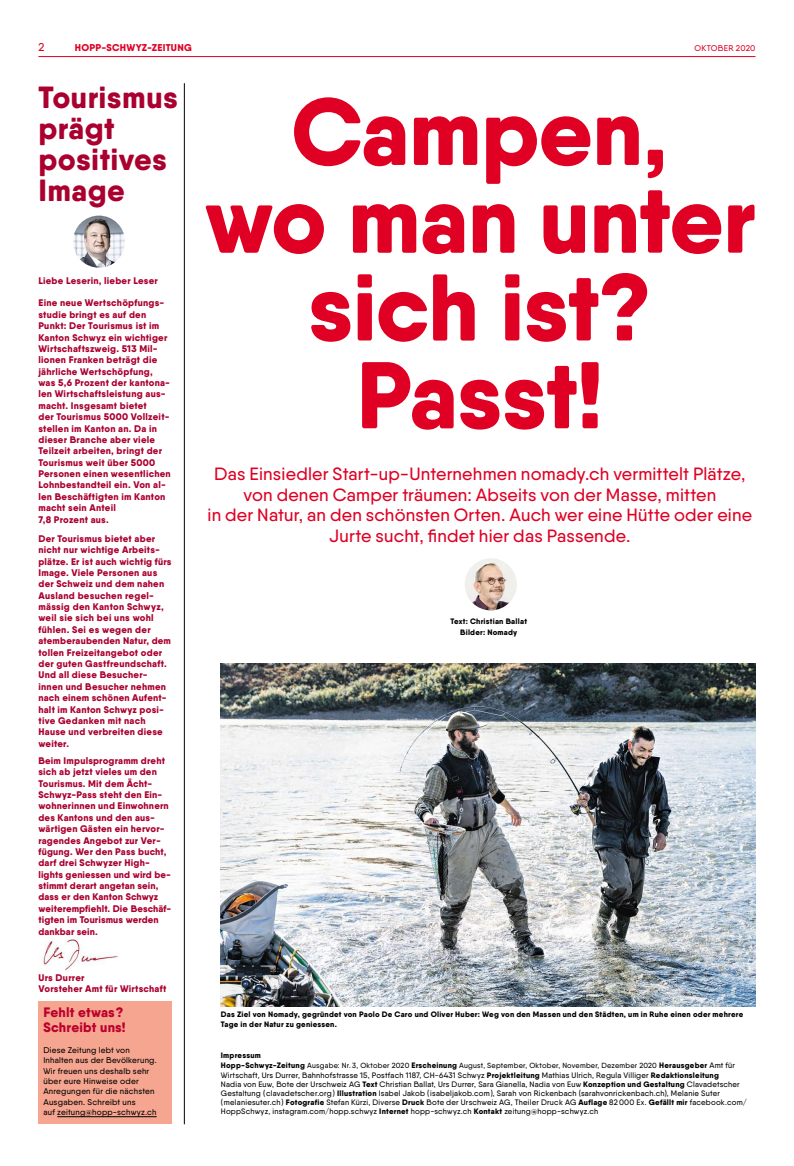
<style>
.page{position:relative;width:794px;height:1166px;background:#fff}
.page>*{position:absolute;margin:0;border:0;box-sizing:border-box;transform-origin:0 0}
.t1{font:800 94.5px/87.8px "Qanelas Soft";letter-spacing:-.01em;color:#df0024;text-align:center}
.t2{font:800 30.62px/31px "Qanelas Soft";letter-spacing:.01em;color:#aa002f}
.t3{font:500 17.76px/20.7px "Qanelas";letter-spacing:.01em;color:#df0024;text-align:center}
.t4{font:800 13.65px/15.5px "Qanelas Soft";letter-spacing:.015em;color:#bc002c}
.t5{font:500 11.38px "Qanelas";color:#df0024}
.t6{font:800 9.89px "Qanelas Soft";letter-spacing:.025em;color:#df0024}
.t7{font:800 9.62px/11.4px "Qanelas Soft";letter-spacing:.02em;color:#aa002f}
.t8{font:500 8.31px/10.3px "Qanelas";letter-spacing:.025em;color:#000}
.t9{font:500 8.31px "Qanelas";letter-spacing:.03em;color:#df0024}
.t10{font:500 7.88px/9.1px "Qanelas";letter-spacing:.025em;color:#000}
.t11{font:800 7.88px/10.3px "Qanelas Soft";letter-spacing:.025em;color:#000;text-align:center}
.t12{font:500 7.44px "Qanelas";letter-spacing:.03em;color:#000}
.s1{font-family:"Qanelas Soft";font-weight:800;font-size:7.88px}
.s2{font-size:7.88px}
.s3{font-family:"Qanelas Soft";font-weight:800}
</style>
<div class="page">
<hr style="left:38px;top:56px;width:717px;height:1px;background:#df0024">
<div style="left:38px;top:1001px;width:134px;height:123px;background:#f5a590"></div>
<hr style="left:57px;top:1116px;width:100px;height:1px;background:#000">
<hr style="left:184px;top:83px;width:1px;height:1041px;background:#000">
<img style="left:465px;top:558px;width:52px;height:52px;border-radius:50%">
<img style="left:41px;top:940px;width:78px;height:31px">
<img style="left:73px;top:216px;width:52px;height:52px;border-radius:50%">
<img style="left:221px;top:663px;width:534px;height:344px">
<p class="t5" style="left:38px;top:41px;width:8px">2</p>
<p class="t6" style="left:75px;top:42px;width:118px">HOPP-SCHWYZ-ZEITUNG</p>
<p class="t9" style="left:694px;top:44px;width:62px">OKTOBER 2020</p>
<h2 class="t2" style="left:38px;top:82px;width:141px">Tourismus prägt positives<br>Image</h2>
<h1 class="t1" style="left:204px;top:88px;width:553px">Campen,<br>wo man unter sich ist?<br>Passt!</h1>
<h3 class="t3" style="left:208px;top:463px;width:546px">Das Einsiedler Start-up-Unternehmen nomady.ch vermittelt Plätze, von denen Camper träumen: Abseits von der Masse, mitten<br>in der Natur, an den schönsten Orten. Auch wer eine Hütte oder eine Jurte sucht, findet hier das Passende.</h3>
<p class="t7" style="left:38px;top:275px;width:121px">Liebe Leserin, lieber Leser</p>
<p class="t7" style="left:38px;top:297px;width:134px">Eine neue Wertschöpfungs&shy;studie bringt es auf den<br>Punkt: Der Tourismus ist im<br>Kanton Schwyz ein wichtiger<br>Wirtschaftszweig. 513 Mil&shy;lionen Franken beträgt die jährliche Wertschöpfung, was 5,6 Prozent der kantona&shy;len Wirtschaftsleistung aus&shy;macht. Insgesamt bietet<br>der Tourismus 5000 Vollzeit&shy;stellen im Kanton an. Da in dieser Branche aber viele<br>Teilzeit arbeiten, bringt der<br>Tourismus weit über 5000<br>Personen einen wesentlichen<br>Lohnbestandteil ein. Von al&shy;len Beschäftigten im Kanton macht sein Anteil<br>7,8 Prozent aus.</p>
<p class="t7" style="left:38px;top:533px;width:135px">Der Tourismus bietet aber nicht nur wichtige Arbeits&shy;plätze. Er ist auch wichtig fürs<br>Image. Viele Personen aus der Schweiz und dem nahen<br>Ausland besuchen regel&shy;mässig den Kanton Schwyz, weil sie sich bei uns wohl fühlen. Sei es wegen der atemberaubenden Natur, dem tollen Freizeitangebot oder der guten Gastfreundschaft.<br>Und all diese Besucher&shy;innen und Besucher nehmen nach einem schönen Aufent&shy;halt im Kanton Schwyz posi&shy;tive Gedanken mit nach<br>Hause und verbreiten diese weiter.</p>
<p class="t7" style="left:38px;top:755px;width:134px">Beim Impulsprogramm dreht sich ab jetzt vieles um den<br>Tourismus. Mit dem Ächt-<br>Schwyz-Pass steht den Ein&shy;wohnerinnen und Einwohnern des Kantons und den aus&shy;wärtigen Gästen ein hervor&shy;ragendes Angebot zur Ver&shy;fügung. Wer den Pass bucht, darf drei Schwyzer High&shy;lights geniessen und wird be&shy;stimmt derart angetan sein, dass er den Kanton Schwyz weiterempfiehlt. Die Beschäf&shy;tigten im Tourismus werden dankbar sein.</p>
<p class="t7" style="left:38px;top:971px;width:130px">Urs Durrer<br>Vorsteher Amt für Wirtschaft</p>
<p class="t11" style="left:450px;top:616px;width:78px">Text: Christian Ballat<br>Bilder: Nomady</p>
<h3 class="t4" style="left:43px;top:1004px;width:84px">Fehlt etwas?<br>Schreibt uns!</h3>
<p class="t8" style="left:43px;top:1045px;width:115px">Diese Zeitung lebt von<br>Inhalten aus der Bevölkerung.<br>Wir freuen uns deshalb sehr über eure Hinweise oder<br>Anregungen für die nächsten<br>Ausgaben. Schreibt uns<br>auf zeitung@hopp-schwyz.ch</p>
<p class="t11" style="left:221px;top:1009px;width:524px;text-align:left">Das Ziel von Nomady, gegründet von Paolo De Caro und Oliver Huber: Weg von den Massen und den Städten, um in Ruhe einen oder mehrere<br>Tage in der Natur zu geniessen.</p>
<p class="t11" style="left:221px;top:1050px;width:42px">Impressum</p>
<p class="t12" style="left:221px;top:1061px;width:516px"><span class="s1">Hopp-Schwyz-Zeitung</span> Ausgabe: Nr. 3, Oktober 2020 <span class="s1">Erscheinung</span> August, September, Oktober, November, Dezember 2020 <span class="s1">Herausgeber</span> <span class="s2">Amt für</span></p>
<p class="t10" style="left:221px;top:1070px;width:527px">Wirtschaft, Urs Durrer, Bahnhofstrasse 15, Postfach 1187, CH-6431 Schwyz <span class="s3">Projektleitung</span> Mathias Ulrich, Regula Villiger <span class="s3">Redaktionsleitung<br></span>Nadia von Euw, Bote der Urschweiz AG <span class="s3">Text</span> Christian Ballat, Urs Durrer, Sara Gianella, Nadia von Euw <span class="s3">Konzeption und Gestaltung</span> Clavadetscher Gestaltung (clavadetscher.org) <span class="s3">Illustration</span> Isabel Jakob (isabeljakob.com), Sarah von Rickenbach (sarahvonrickenbach.ch), Melanie Suter (melaniesuter.ch) <span class="s3">Fotografie</span> Stefan Kürzi, Diverse <span class="s3">Druck</span> Bote der Urschweiz AG, Theiler Druck AG <span class="s3">Auflage</span> 82000 Ex. <span class="s3">Gefällt mir</span> facebook.com/ HoppSchwyz, instagram.com/hopp.schwyz <span class="s3">Internet</span> hopp-schwyz.ch <span class="s3">Kontakt</span> zeitung@hopp-schwyz.ch</p>
</div>
